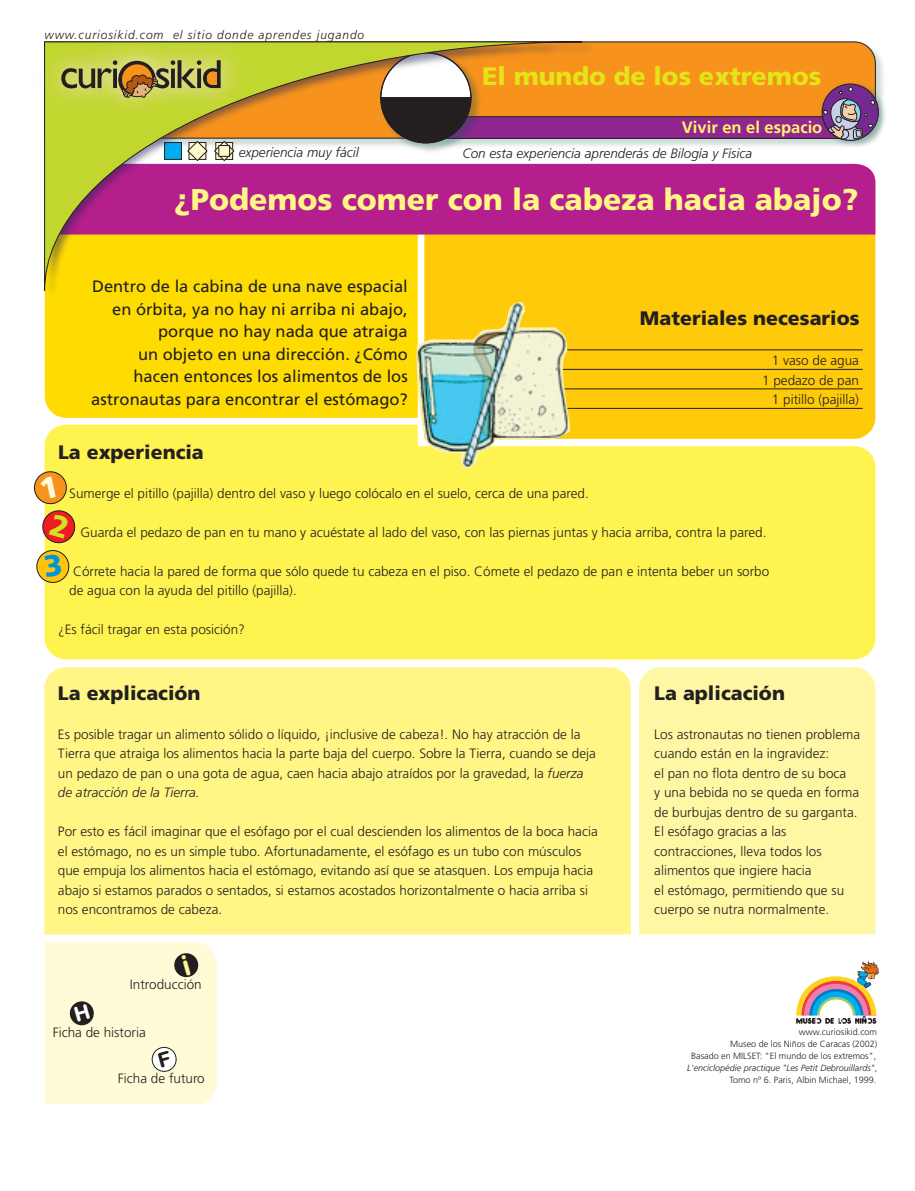
<style>
.page{position:relative;width:915px;height:1191px;background:#fff}
.page>*{position:absolute;margin:0;border:0;box-sizing:border-box;transform-origin:0 0}
.t1{font:900 30px "Frutiger";color:#fff685}
.t2{font:900 25.2px "Frutiger";color:#e4e417}
.t3{font:900 19.5px "Frutiger";color:#231f20}
.t4{font:16.5px/22.5px "Frutiger";color:#231f20;text-align:right}
.t5{font:700 16.5px "Frutiger";color:#fff46d}
.t6{font:300 13.5px/19.5px "Frutiger";color:#231f20}
.t7{font:italic 300 13.5px "Frutiger";color:#231f20}
.t8{font:italic 300 12px "Frutiger";letter-spacing:.075em;color:#231f20}
.t9{font:300 9px/12px "Frutiger";color:#231f20;text-align:right}
.s1{font-style:italic}
</style>
<div class="page">
<div style="left:639px;top:667px;width:236px;height:267px;background:#fff7a4"></div>
<div style="left:44px;top:667px;width:586px;height:267px;background:#fff685"></div>
<div style="left:45px;top:424px;width:830px;height:235px;background:#fff34f"></div>
<div style="left:424px;top:234px;width:451px;height:205px;background:#feca0a"></div>
<div style="left:45px;top:296px;width:372px;height:122px;background:#ffdc01"></div>
<div style="left:596px;top:164px;width:279px;height:70px;background:#b41e8d"></div>
<svg style="left:596px;top:41px;width:279px;height:11px"></svg>
<svg style="left:570px;top:408px;width:292px;height:1px"></svg>
<svg style="left:570px;top:388px;width:292px;height:1px"></svg>
<svg style="left:570px;top:369px;width:292px;height:1px"></svg>
<svg style="left:570px;top:349px;width:292px;height:1px"></svg>
<svg style="left:796px;top:961px;width:82px;height:62px"></svg>
<img style="left:818px;top:81px;width:67px;height:66px">
<img style="left:44px;top:41px;width:552px;height:255px">
<svg style="left:44px;top:41px;width:538px;height:250px"></svg>
<img style="left:44px;top:41px;width:10px;height:104px">
<img style="left:54px;top:41px;width:5px;height:104px">
<img style="left:214px;top:41px;width:65px;height:104px">
<img style="left:59px;top:41px;width:155px;height:111px">
<svg style="left:61px;top:60px;width:159px;height:38px"></svg>
<svg style="left:379px;top:52px;width:496px;height:92px"></svg>
<img style="left:415px;top:302px;width:155px;height:166px">
<svg style="left:34px;top:470px;width:42px;height:114px"></svg>
<div style="left:45px;top:942px;width:172px;height:162px;background:#fffbd6"></div>
<p class="t8" style="left:44px;top:28px;width:321px">www.curiosikid.com el sitio donde aprendes jugando</p>
<p class="t7" style="left:239px;top:144px;width:121px">experiencia muy fácil</p>
<h2 class="t2" style="left:482px;top:61px;width:340px">El mundo de los extremos</h2>
<p class="t5" style="left:681px;top:118px;width:142px">Vivir en el espacio</p>
<p class="t7" style="left:462px;top:146px;width:291px">Con esta experiencia aprenderás de Bilogía y Física</p>
<h1 class="t1" style="left:174px;top:182px;width:685px">¿Podemos comer con la cabeza hacia abajo?</h1>
<p class="t4" style="left:91px;top:275px;width:318px">Dentro de la cabina de una nave espacial en órbita, ya no hay ni arriba ni abajo, porque no hay nada que atraiga<br>un objeto en una dirección. ¿Cómo hacen entonces los alimentos de los astronautas para encontrar el estómago?</p>
<h3 class="t3" style="left:639px;top:306px;width:221px">Materiales necesarios</h3>
<p class="t6" style="left:761px;top:351px;width:98px;text-align:right">1 vaso de agua<br>1 pedazo de pan<br>1 pitillo (pajilla)</p>
<h3 class="t3" style="left:58px;top:440px;width:147px">La experiencia</h3>
<p class="t6" style="left:69px;top:483px;width:521px">Sumerge el pitillo (pajilla) dentro del vaso y luego colócalo en el suelo, cerca de una pared.</p>
<p class="t6" style="left:80px;top:522px;width:687px">Guarda el pedazo de pan en tu mano y acuéstate al lado del vaso, con las piernas juntas y hacia arriba, contra la pared.</p>
<p class="t6" style="left:69px;top:561px;width:701px">Córrete hacia la pared de forma que sólo quede tu cabeza en el piso. Cómete el pedazo de pan e intenta beber un sorbo de agua con la ayuda del pitillo (pajilla).</p>
<p class="t6" style="left:58px;top:620px;width:188px">¿Es fácil tragar en esta posición?</p>
<h3 class="t3" style="left:58px;top:681px;width:144px">La explicación</h3>
<p class="t6" style="left:58px;top:724px;width:539px">Es posible tragar un alimento sólido o líquido, ¡inclusive de cabeza!. No hay atracción de la Tierra que atraiga los alimentos hacia la parte baja del cuerpo. Sobre la Tierra, cuando se deja un pedazo de pan o una gota de agua, caen hacia abajo atraídos por la gravedad, la <span class="s1">fuerza de atracción de la Tierra.</span></p>
<p class="t6" style="left:58px;top:822px;width:541px">Por esto es fácil imaginar que el esófago por el cual descienden los alimentos de la boca hacia el estómago, no es un simple tubo. Afortunadamente, el esófago es un tubo con músculos que empuja los alimentos hacia el estómago, evitando así que se atasquen. Los empuja hacia abajo si estamos parados o sentados, si estamos acostados horizontalmente o hacia arriba si nos encontramos de cabeza.</p>
<p class="t6" style="left:130px;top:974px;width:73px">Introducción</p>
<p class="t6" style="left:53px;top:1022px;width:95px">Ficha de historia</p>
<p class="t6" style="left:118px;top:1069px;width:88px">Ficha de futuro</p>
<h3 class="t3" style="left:654px;top:681px;width:132px">La aplicación</h3>
<p class="t6" style="left:654px;top:724px;width:207px">Los astronautas no tienen problema cuando están en la ingravidez:<br>el pan no flota dentro de su boca<br>y una bebida no se queda en forma de burbujas dentro de su garganta.<br>El esófago gracias a las contracciones, lleva todos los alimentos que ingiere hacia<br>el estómago, permitiendo que su cuerpo se nutra normalmente.</p>
<p class="t9" style="left:687px;top:1026px;width:191px">www.curiosikid.com<br>Museo de los Niños de Caracas (2002)<br>Basado en MILSET: "El mundo de los extremos", <span class="s1">L'enciclopédie practique "Les Petit Debrouillards"</span>, Tomo nº 6. Paris, Albin Michael, 1999.</p>
</div>
